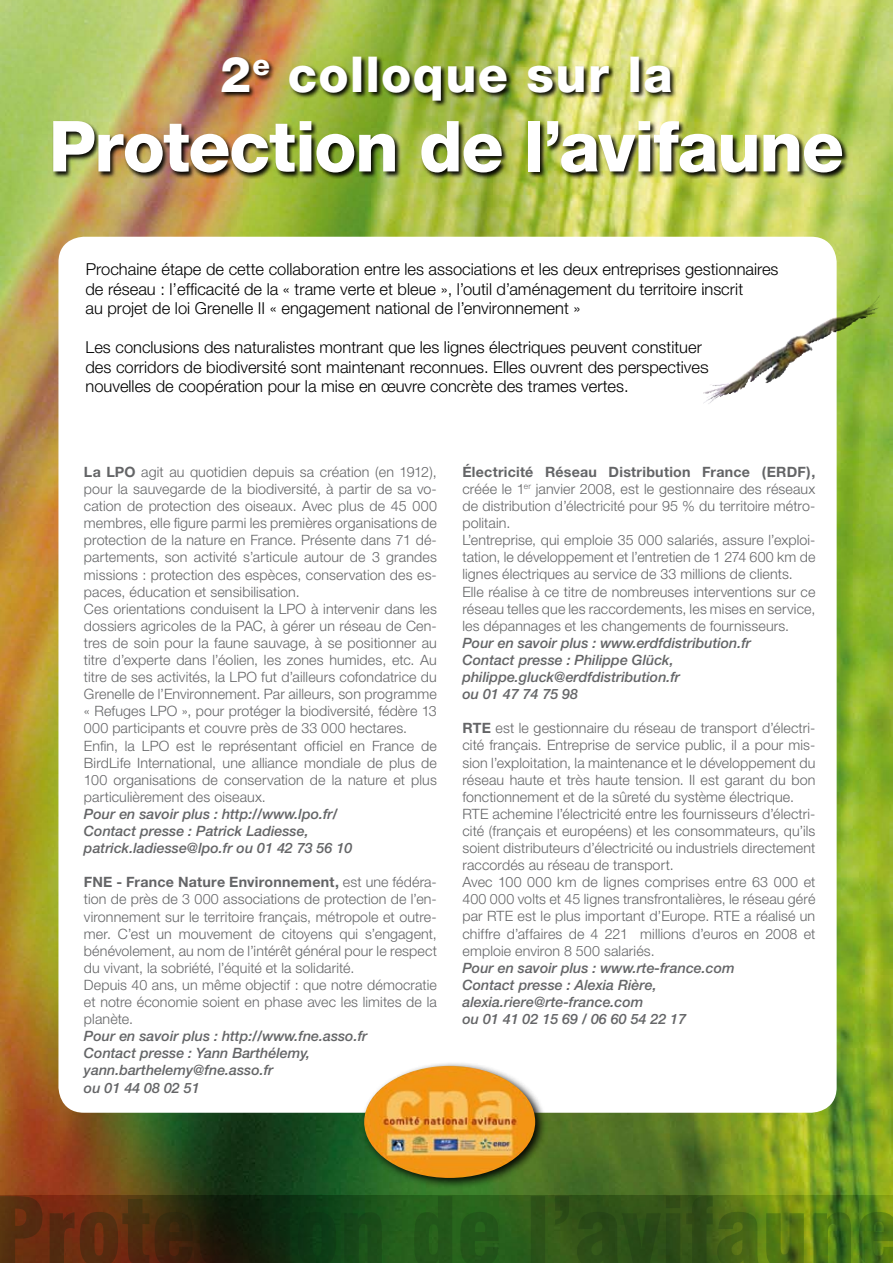
<style>
.page{position:relative;width:893px;height:1263px;background:#fff}
.page>*{position:absolute;margin:0;border:0;box-sizing:border-box;transform-origin:0 0}
.t1{font:800 70.5px "Helvetica Neue";letter-spacing:-.02em;color:#fff}
.t2{font:800 49.5px "Helvetica Neue";letter-spacing:.025em;color:#fff}
.t3{font:300 16.5px/19.5px "Helvetica Neue";color:#000}
.t4{font:300 14.25px/17.1px "Helvetica Neue";letter-spacing:.01em;color:#646567}
.t5{font:italic 500 14.25px/17.1px "Helvetica Neue";color:#646567}
.s1{font-weight:700}
</style>
<div class="page">
<img style="left:0;top:0;width:893px;height:1195px">
<svg style="left:0;top:1195px;width:893px;height:68px;background:#384c14"></svg>
<div style="left:58px;top:237px;width:779px;height:876px;background:#fff;border-radius:26px"></div>
<img style="left:739px;top:295px;width:140px;height:83px">
<div style="left:52px;top:56px;width:797px;height:123px;background:#000;opacity:.95"></div>
<div style="left:360px;top:1061px;width:187px;height:128px;background:#000;opacity:.95"></div>
<img style="left:364px;top:1066px;width:171px;height:112px">
<h2 class="t2" style="left:220px;top:45px;width:454px">2<sup>e</sup> colloque sur la</h2>
<h1 class="t1" style="left:49px;top:104px;width:797px">Protection de l’avifaune</h1>
<p class="t3" style="left:85px;top:259px;width:695px">Prochaine étape de cette collaboration entre les associations et les deux entreprises gestionnaires de réseau : l’efficacité de la « trame verte et bleue », l’outil d’aménagement du territoire inscrit<br>au projet de loi Grenelle II « engagement national de l’environnement »</p>
<p class="t3" style="left:85px;top:337px;width:624px">Les conclusions des naturalistes montrant que les lignes électriques peuvent constituer des corridors de biodiversité sont maintenant reconnues. Elles ouvrent des perspectives nouvelles de coopération pour la mise en œuvre concrète des trames vertes.</p>
<p class="t4" style="left:84px;top:463px;width:354px"><span class="s1">La LPO</span> agit au quotidien depuis sa création (en 1912), pour la sauvegarde de la biodiversité, à partir de sa vo&shy;cation de protection des oiseaux. Avec plus de 45 000 membres, elle figure parmi les premières organisations de protection de la nature en France. Présente dans 71 dé&shy;partements, son activité s’articule autour de 3 grandes missions : protection des espèces, conservation des es&shy;paces, éducation et sensibilisation.<br>Ces orientations conduisent la LPO à intervenir dans les dossiers agricoles de la PAC, à gérer un réseau de Cen&shy;tres de soin pour la faune sauvage, à se positionner au titre d’experte dans l’éolien, les zones humides, etc. Au titre de ses activités, la LPO fut d’ailleurs cofondatrice du Grenelle de l’Environnement. Par ailleurs, son programme « Refuges LPO », pour protéger la biodiversité, fédère 13<br>000 participants et couvre près de 33 000 hectares.<br>Enfin, la LPO est le représentant officiel en France de BirdLife International, une alliance mondiale de plus de 100 organisations de conservation de la nature et plus particulièrement des oiseaux.</p>
<p class="t5" style="left:84px;top:805px;width:270px">Pour en savoir plus : http://www.lpo.fr/<br>Contact presse : Patrick Ladiesse, patrick.ladiesse@lpo.fr ou 01 42 73 56 10</p>
<p class="t4" style="left:84px;top:873px;width:354px"><span class="s1">FNE - France Nature Environnement,</span> est une fédéra&shy;tion de près de 3 000 associations de protection de l’en&shy;vironnement sur le territoire français, métropole et outre&shy;mer. C’est un mouvement de citoyens qui s’engagent, bénévolement, au nom de l’intérêt général pour le respect du vivant, la sobriété, l’équité et la solidarité.<br>Depuis 40 ans, un même objectif : que notre démocratie et notre économie soient en phase avec les limites de la planète.</p>
<p class="t5" style="left:84px;top:1027px;width:285px">Pour en savoir plus : http://www.fne.asso.fr<br>Contact presse : Yann Barthélemy, yann.barthelemy@fne.asso.fr<br>ou 01 44 08 02 51</p>
<p class="t4" style="left:462px;top:463px;width:354px"><span class="s1">Électricité Réseau Distribution France (ERDF), </span>créée le 1<sup>er</sup> janvier 2008, est le gestionnaire des réseaux de distribution d’électricité pour 95 % du territoire métro&shy;politain.<br>L’entreprise, qui emploie 35 000 salariés, assure l’exploi&shy;tation, le développement et l’entretien de 1 274 600 km de lignes électriques au service de 33 millions de clients.<br>Elle réalise à ce titre de nombreuses interventions sur ce réseau telles que les raccordements, les mises en service, les dépannages et les changements de fournisseurs.</p>
<p class="t5" style="left:462px;top:634px;width:290px">Pour en savoir plus : www.erdfdistribution.fr Contact presse : Philippe Glück, philippe.gluck@erdfdistribution.fr<br>ou 01 47 74 75 98</p>
<p class="t4" style="left:462px;top:719px;width:354px"><span class="s1">RTE</span> est le gestionnaire du réseau de transport d’électri&shy;cité français. Entreprise de service public, il a pour mis&shy;sion l’exploitation, la maintenance et le développement du réseau haute et très haute tension. Il est garant du bon fonctionnement et de la sûreté du système électrique.<br>RTE achemine l’électricité entre les fournisseurs d’électri&shy;cité (français et européens) et les consommateurs, qu’ils soient distributeurs d’électricité ou industriels directement raccordés au réseau de transport.<br>Avec 100 000 km de lignes comprises entre 63 000 et 400 000 volts et 45 lignes transfrontalières, le réseau géré par RTE est le plus important d’Europe. RTE a réalisé un chiffre d’affaires de 4 221 millions d’euros en 2008 et emploie environ 8 500 salariés.</p>
<p class="t5" style="left:462px;top:959px;width:274px">Pour en savoir plus : www.rte-france.com<br>Contact presse : Alexia Rière, alexia.riere@rte-france.com<br>ou 01 41 02 15 69 / 06 60 54 22 17</p>
</div>
